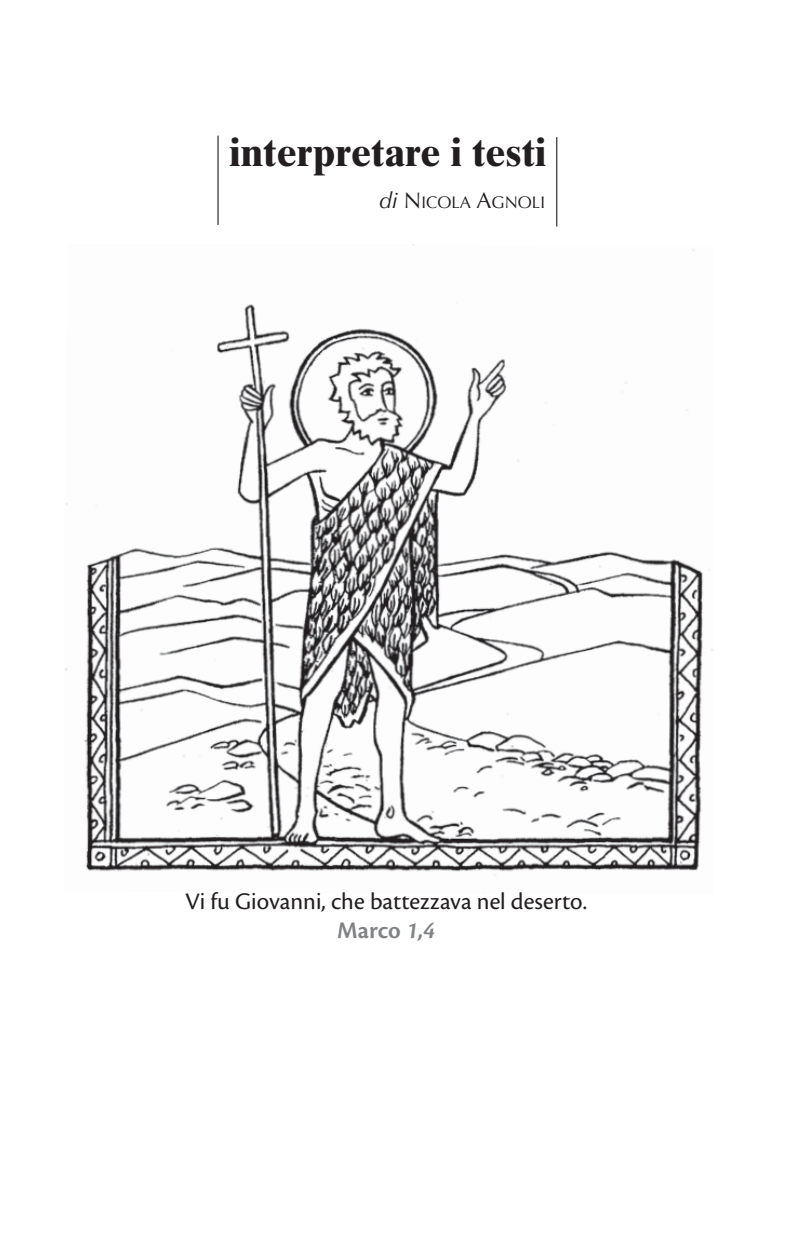
<style>
.page{position:relative;width:804px;height:1238px;background:#fff}
.page>*{position:absolute;margin:0;border:0;box-sizing:border-box;transform-origin:0 0}
.t1{font:700 40.5px "Times Ten";color:#231f20}
.t2{font:24.75px/29.2px "Cronos Pro";color:#231f20;text-align:center}
.t3{font:16.88px "Optima";color:#231f20}
.s1{font-style:italic;font-size:22.5px}
.s2{font-size:22.5px}
.s3{font-weight:600;color:#808285}
.s4{font-weight:600;font-style:italic;color:#808285}
</style>
<div class="page">
<img style="left:65px;top:244px;width:648px;height:628px">
<hr style="left:217px;top:136px;width:1px;height:89px;background:#231f20">
<hr style="left:556px;top:137px;width:1px;height:89px;background:#231f20">
<h1 class="t1" style="left:229px;top:128px;width:318px">interpretare i testi</h1>
<p class="t3" style="left:379px;top:193px;width:167px"><span class="s1">di</span> <span class="s2">N</span>ICOLA <span class="s2">A</span>GNOLI</p>
<p class="t2" style="left:185px;top:886px;width:403px">Vi fu Giovanni, che battezzava nel deserto.<br><span class="s3">Marco</span> <span class="s4">1,4</span></p>
</div>
